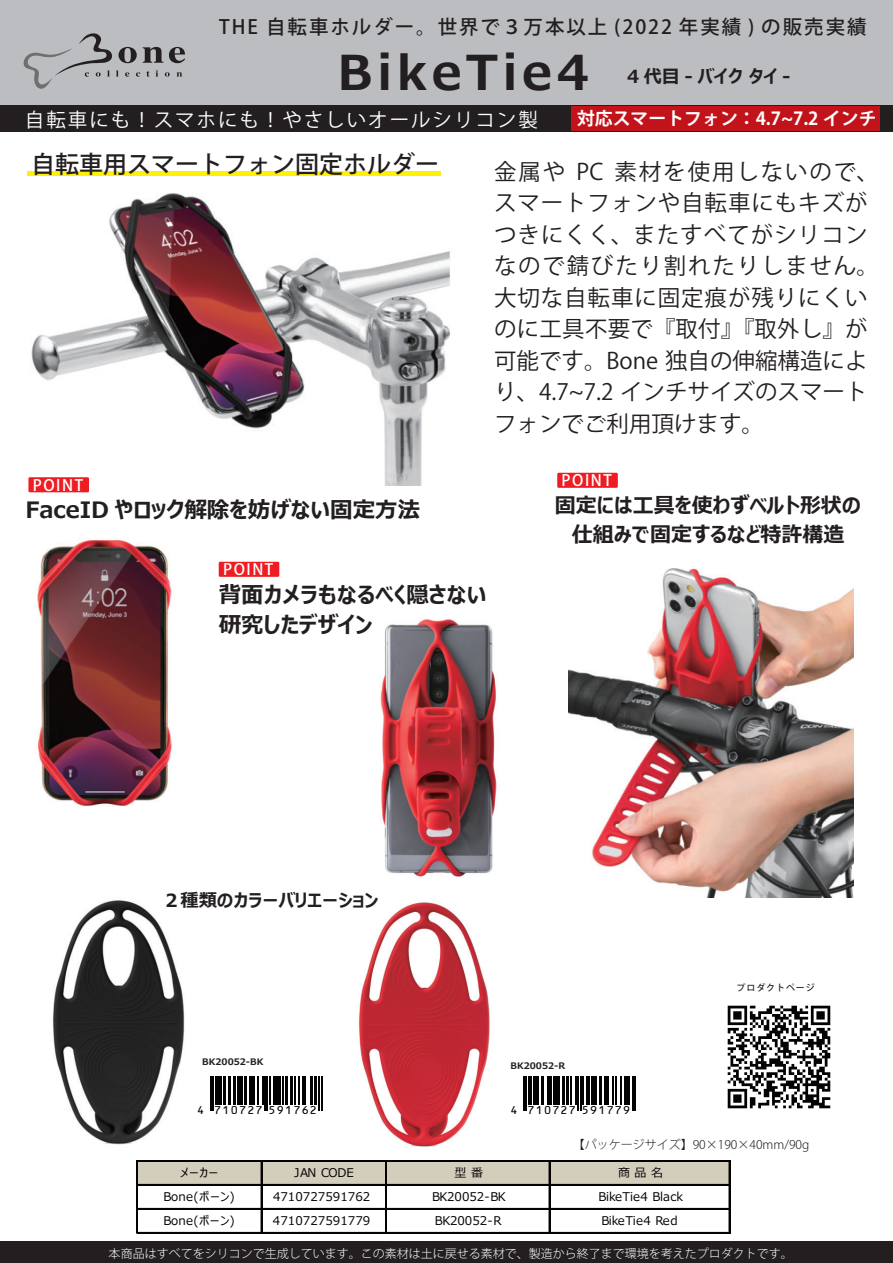
<style>
.page{position:relative;width:893px;height:1263px;background:#fff}
.page>*{position:absolute;margin:0;border:0;box-sizing:border-box;transform-origin:0 0}
.t1{font:700 48px "Meiryo UI";letter-spacing:.1em;color:#231f20}
.t2{font:500 24px "Koz Go Pr 6 N";color:#231f20}
.t3{font:22.5px/31.5px "Koz Go Pr 6 N";letter-spacing:.04em;color:#231f20}
.t4{font:700 22.5px/30px "Meiryo UI";color:#231f20}
.t5{font:700 21px/28.5px "Meiryo UI";color:#231f20;text-align:center}
.t6{font:500 19.5px "Koz Go Pr 6 N";letter-spacing:.1em;color:#231f20}
.t7{font:19.5px "Koz Go Pr 6 N";letter-spacing:.1em;color:#fff}
.t8{font:700 18.15px "Meiryo UI";color:#231f20}
.t9{font:700 18px "Meiryo UI";color:#231f20}
.t10{font:700 17.85px "Koz Go Pr 6 N";color:#fff}
.t11{font:500 15.6px "Koz Go Pr 6 N";letter-spacing:.1em;color:#fff}
.t12{font:12px "Meiryo UI";letter-spacing:.005em;color:#030303}
.t13{font:300 12px "Koz Go Pr 6 N";color:#fff}
.t14{font:300 12px "Koz Go Pr 6 N";color:#231f20}
.t15{font:11.4px "OCRB";letter-spacing:.095em;color:#030303}
.t16{font:700 9px "Meiryo UI";color:#231f20}
.t17{font:500 9px "Koz Go Pr 6 N";letter-spacing:.1em;color:#231f20}
</style>
<div class="page">
<div style="left:0;top:0;width:893px;height:105px;background:#bcbdc0"></div>
<div style="left:0;top:1241px;width:893px;height:22px;background:#231f20"></div>
<div style="left:0;top:105px;width:893px;height:26px;background:#231f20"></div>
<svg style="left:24px;top:33px;width:161px;height:56px"></svg>
<div style="left:572px;top:106px;width:307px;height:24px;background:#c2121a"></div>
<img style="left:31px;top:171px;width:419px;height:314px">
<img style="left:569px;top:568px;width:284px;height:329px">
<img style="left:37px;top:540px;width:135px;height:266px">
<img style="left:380px;top:619px;width:117px;height:258px">
<img style="left:358px;top:902px;width:132px;height:245px">
<img style="left:52px;top:900px;width:133px;height:245px">
<svg style="left:211px;top:1076px;width:2px;height:29px"></svg>
<hr style="left:215px;top:1076px;width:3px;height:29px;background:#030303">
<hr style="left:220px;top:1076px;width:2px;height:29px;background:#030303">
<hr style="left:223px;top:1076px;width:3px;height:29px;background:#030303">
<hr style="left:228px;top:1076px;width:2px;height:29px;background:#030303">
<hr style="left:234px;top:1076px;width:2px;height:29px;background:#030303">
<hr style="left:237px;top:1076px;width:2px;height:29px;background:#030303">
<hr style="left:240px;top:1076px;width:3px;height:29px;background:#030303">
<hr style="left:244px;top:1076px;width:3px;height:29px;background:#030303">
<hr style="left:249px;top:1076px;width:3px;height:29px;background:#030303">
<hr style="left:253px;top:1076px;width:2px;height:29px;background:#030303">
<hr style="left:257px;top:1076px;width:2px;height:29px;background:#030303">
<svg style="left:262px;top:1076px;width:8px;height:29px"></svg>
<hr style="left:273px;top:1076px;width:3px;height:29px;background:#030303">
<hr style="left:278px;top:1076px;width:3px;height:29px;background:#030303">
<svg style="left:282px;top:1076px;width:1px;height:29px"></svg>
<hr style="left:286px;top:1076px;width:2px;height:29px;background:#030303">
<hr style="left:290px;top:1076px;width:3px;height:29px;background:#030303">
<svg style="left:294px;top:1076px;width:12px;height:29px"></svg>
<hr style="left:311px;top:1076px;width:2px;height:29px;background:#030303">
<hr style="left:314px;top:1076px;width:2px;height:29px;background:#030303">
<hr style="left:210px;top:1076px;width:1px;height:35px;background:#030303">
<hr style="left:213px;top:1076px;width:1px;height:35px;background:#030303">
<hr style="left:265px;top:1076px;width:1px;height:35px;background:#030303">
<hr style="left:267px;top:1076px;width:1px;height:35px;background:#030303">
<hr style="left:319px;top:1076px;width:1px;height:35px;background:#030303">
<hr style="left:321px;top:1076px;width:1px;height:35px;background:#030303">
<hr style="left:528px;top:1076px;width:4px;height:29px;background:#030303">
<hr style="left:533px;top:1076px;width:2px;height:29px;background:#030303">
<hr style="left:536px;top:1076px;width:3px;height:29px;background:#030303">
<hr style="left:541px;top:1076px;width:3px;height:29px;background:#030303">
<hr style="left:547px;top:1076px;width:2px;height:29px;background:#030303">
<svg style="left:551px;top:1076px;width:1px;height:29px"></svg>
<hr style="left:553px;top:1076px;width:4px;height:29px;background:#030303">
<hr style="left:558px;top:1076px;width:2px;height:29px;background:#030303">
<hr style="left:562px;top:1076px;width:3px;height:29px;background:#030303">
<hr style="left:566px;top:1076px;width:2px;height:29px;background:#030303">
<svg style="left:571px;top:1076px;width:1px;height:29px"></svg>
<hr style="left:575px;top:1076px;width:2px;height:29px;background:#030303">
<svg style="left:581px;top:1076px;width:3px;height:29px"></svg>
<hr style="left:586px;top:1076px;width:4px;height:29px;background:#030303">
<hr style="left:591px;top:1076px;width:3px;height:29px;background:#030303">
<svg style="left:596px;top:1076px;width:1px;height:29px"></svg>
<hr style="left:599px;top:1076px;width:2px;height:29px;background:#030303">
<hr style="left:604px;top:1076px;width:2px;height:29px;background:#030303">
<svg style="left:607px;top:1076px;width:14px;height:29px"></svg>
<hr style="left:624px;top:1076px;width:3px;height:29px;background:#030303">
<svg style="left:629px;top:1076px;width:1px;height:29px"></svg>
<hr style="left:523px;top:1076px;width:2px;height:35px;background:#030303">
<hr style="left:526px;top:1076px;width:1px;height:35px;background:#030303">
<hr style="left:578px;top:1076px;width:1px;height:35px;background:#030303">
<hr style="left:580px;top:1076px;width:1px;height:35px;background:#030303">
<hr style="left:632px;top:1076px;width:1px;height:35px;background:#030303">
<hr style="left:634px;top:1076px;width:2px;height:35px;background:#030303">
<div style="left:27px;top:171px;width:413px;height:5px;background:#fff101"></div>
<div style="left:557px;top:473px;width:61px;height:15px;background:#ee1d23"></div>
<div style="left:28px;top:477px;width:61px;height:15px;background:#ee1d23"></div>
<div style="left:219px;top:562px;width:60px;height:15px;background:#ee1d23"></div>
<img style="left:727px;top:1005px;width:104px;height:104px">
<div style="left:138px;top:1162px;width:592px;height:24px;background:#d3cebc"></div>
<hr style="left:137px;top:1160px;width:1px;height:74px;background:#030303">
<hr style="left:261px;top:1162px;width:2px;height:72px;background:#030303">
<hr style="left:385px;top:1162px;width:1px;height:72px;background:#030303">
<hr style="left:386px;top:1162px;width:1px;height:72px;background:#030303">
<hr style="left:549px;top:1162px;width:1px;height:72px;background:#030303">
<hr style="left:729px;top:1162px;width:1px;height:72px;background:#030303">
<hr style="left:138px;top:1160px;width:592px;height:2px;background:#030303">
<hr style="left:138px;top:1184px;width:592px;height:2px;background:#030303">
<hr style="left:138px;top:1208px;width:592px;height:2px;background:#030303">
<hr style="left:138px;top:1232px;width:592px;height:2px;background:#030303">
<p class="t6" style="left:219px;top:16px;width:649px">THE 自転車ホルダー。世界で３万本以上 (2022 年実績 ) の販売実績</p>
<h1 class="t1" style="left:338px;top:39px;width:253px">BikeTie4</h1>
<p class="t9" style="left:627px;top:63px;width:165px">4 代目 - バイク タイ -</p>
<p class="t7" style="left:25px;top:108px;width:514px">自転車にも！スマホにも！やさしいオールシリコン製</p>
<p class="t10" style="left:577px;top:108px;width:301px">対応スマートフォン：4.7~7.2 インチ</p>
<p class="t2" style="left:31px;top:151px;width:409px">自転車用スマートフォン固定ホルダー</p>
<p class="t3" style="left:494px;top:156px;width:386px">金属や PC 素材を使用しないので、スマートフォンや自転車にもキズがつきにくく、またすべてがシリコンなので錆びたり割れたりしません。大切な自転車に固定痕が残りにくいのに工具不要で『取付』『取外し』が可能です。Bone 独自の伸縮構造により、4.7~7.2 インチサイズのスマートフォンでご利用頂けます。</p>
<p class="t11" style="left:33px;top:476px;width:52px">POINT</p>
<p class="t11" style="left:562px;top:472px;width:52px">POINT</p>
<p class="t4" style="left:26px;top:496px;width:396px">FaceID やロック解除を妨げない固定方法</p>
<p class="t11" style="left:223px;top:561px;width:52px">POINT</p>
<p class="t4" style="left:219px;top:581px;width:269px">背面カメラもなるべく隠さない研究したデザイン</p>
<p class="t5" style="left:555px;top:492px;width:308px">固定には工具を使わずベルト形状の仕組みで固定するなど特許構造</p>
<p class="t8" style="left:163px;top:888px;width:217px">２種類のカラーバリエーション</p>
<p class="t16" style="left:202px;top:1055px;width:63px">BK20052-BK</p>
<p class="t15" style="left:197px;top:1106px;width:121px">4 710727 591762</p>
<p class="t16" style="left:510px;top:1059px;width:56px">BK20052-R</p>
<p class="t15" style="left:510px;top:1106px;width:121px">4 710727 591779</p>
<p class="t17" style="left:736px;top:983px;width:80px">プロダクトページ</p>
<p class="t14" style="left:573px;top:1138px;width:238px">【パッケージサイズ】90×190×40mm/90g</p>
<p class="t12" style="left:180px;top:1164px;width:40px">メーカー</p>
<p class="t12" style="left:294px;top:1164px;width:61px">JAN CODE</p>
<p class="t12" style="left:454px;top:1164px;width:30px">型番</p>
<p class="t12" style="left:618px;top:1164px;width:46px">商品名</p>
<p class="t12" style="left:164px;top:1188px;width:73px">Bone(ボーン)</p>
<p class="t12" style="left:273px;top:1188px;width:99px">4710727591762</p>
<p class="t12" style="left:432px;top:1188px;width:75px">BK20052-BK</p>
<p class="t12" style="left:598px;top:1188px;width:86px">BikeTie4 Black</p>
<p class="t12" style="left:164px;top:1212px;width:73px">Bone(ボーン)</p>
<p class="t12" style="left:273px;top:1212px;width:99px">4710727591779</p>
<p class="t12" style="left:435px;top:1212px;width:68px">BK20052-R</p>
<p class="t12" style="left:601px;top:1212px;width:78px">BikeTie4 Red</p>
<p class="t13" style="left:109px;top:1247px;width:685px">本商品はすべてをシリコンで生成しています。この素材は土に戻せる素材で、製造から終了まで環境を考えたプロダクトです。</p>
</div>
